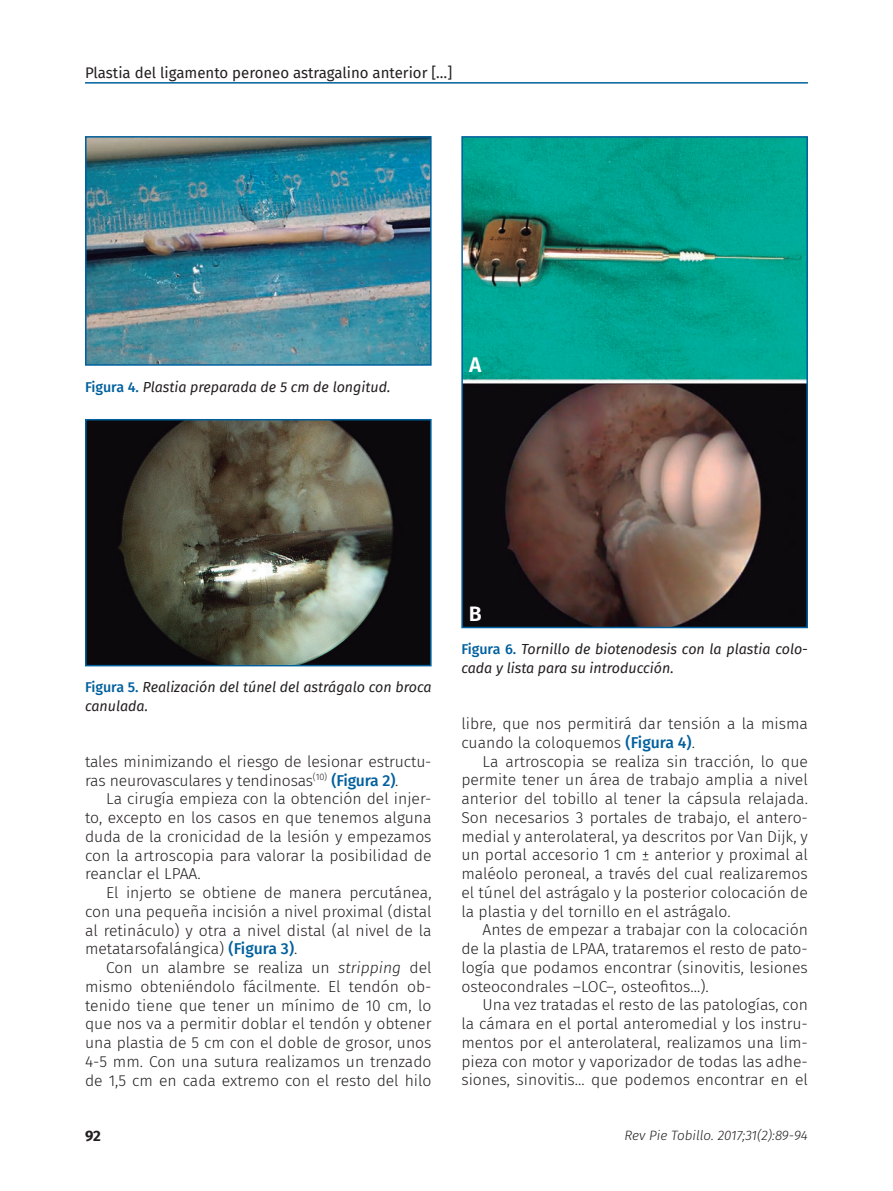
<style>
.page{position:relative;width:893px;height:1191px;background:#fff}
.page>*{position:absolute;margin:0;border:0;box-sizing:border-box;transform-origin:0 0}
.Letra_figura{font:600 21px "Fira Sans";color:#fff}
.Párrafo_general{font:300 15.75px/18.8px "Fira Sans";color:#231f20;text-align:justify}
.t1{font:15px "Fira Sans";color:#231f20}
.t2{font:700 15px "Fira Sans";color:#231f20}
.Pie_de_foto{font:italic 14.25px/18.8px "Fira Sans";color:#231f20}
.t3{font:italic 300 13.5px "Fira Sans";letter-spacing:-.005em;color:#231f20}
.s1{font-weight:500;font-style:normal;color:#00609d}
.s2{font-weight:500;color:#00609d}
.s3{font-style:italic}
</style>
<div class="page">
<hr style="left:85px;top:82px;width:723px;height:2px;background:#00609d">
<img style="left:88px;top:139px;width:341px;height:224px">
<div style="left:85px;top:136px;width:347px;height:230px;border:2px solid #00609d"></div>
<img style="left:88px;top:422px;width:341px;height:241px">
<div style="left:85px;top:419px;width:347px;height:247px;border:2px solid #00609d"></div>
<img style="left:464px;top:139px;width:341px;height:486px">
<div style="left:461px;top:136px;width:347px;height:492px;border:2px solid #00609d"></div>
<p class="t1" style="left:85px;top:61px;width:369px">Plastia del ligamento peroneo astragalino anterior […]</p>
<p class="Pie_de_foto" style="left:85px;top:377px;width:307px"><span class="s1">Figura 4.</span> Plastia preparada de 5 cm de longitud.</p>
<p class="Letra_figura" style="left:469px;top:347px;width:14px">A</p>
<p class="Pie_de_foto" style="left:85px;top:677px;width:348px"><span class="s1">Figura 5.</span> Realización del túnel del astrágalo con broca canulada.</p>
<p class="Párrafo_general" style="left:85px;top:752px;width:348px">tales minimizando el riesgo de lesionar estructu&shy;ras neurovasculares y tendinosas<sup>(10)</sup> <span class="s2">(Figura 2)</span>.</p>
<p class="Párrafo_general" style="left:85px;top:789px;width:348px;text-indent:21px">La cirugía empieza con la obtención del injer&shy;to, excepto en los casos en que tenemos alguna duda de la cronicidad de la lesión y empezamos con la artroscopia para valorar la posibilidad de reanclar el LPAA.</p>
<p class="Párrafo_general" style="left:85px;top:883px;width:348px;text-indent:21px">El injerto se obtiene de manera percutánea, con una pequeña incisión a nivel proximal (distal al retináculo) y otra a nivel distal (al nivel de la metatarsofalángica) <span class="s2">(Figura 3)</span>.</p>
<p class="Párrafo_general" style="left:85px;top:958px;width:348px;text-indent:21px">Con un alambre se realiza un <span class="s3">stripping</span> del mismo obteniéndolo fácilmente. El tendón ob&shy;tenido tiene que tener un mínimo de 10 cm, lo que nos va a permitir doblar el tendón y obtener una plastia de 5 cm con el doble de grosor, unos 4-5 mm. Con una sutura realizamos un trenzado de 1,5 cm en cada extremo con el resto del hilo</p>
<p class="t2" style="left:85px;top:1123px;width:17px">92</p>
<p class="Letra_figura" style="left:469px;top:596px;width:14px">B</p>
<p class="Pie_de_foto" style="left:461px;top:639px;width:348px"><span class="s1">Figura 6.</span> Tornillo de biotenodesis con la plastia colo&shy;cada y lista para su introducción.</p>
<p class="Párrafo_general" style="left:461px;top:714px;width:348px">libre, que nos permitirá dar tensión a la misma cuando la coloquemos <span class="s2">(Figura 4)</span>.</p>
<p class="Párrafo_general" style="left:461px;top:751px;width:348px;text-indent:21px">La artroscopia se realiza sin tracción, lo que permite tener un área de trabajo amplia a nivel anterior del tobillo al tener la cápsula relajada.<br>Son necesarios 3 portales de trabajo, el antero&shy;medial y anterolateral, ya descritos por Van Dijk, y un portal accesorio 1 cm ± anterior y proximal al maléolo peroneal, a través del cual realizaremos el túnel del astrágalo y la posterior colocación de la plastia y del tornillo en el astrágalo.</p>
<p class="Párrafo_general" style="left:461px;top:920px;width:348px;text-indent:21px">Antes de empezar a trabajar con la colocación de la plastia de LPAA, trataremos el resto de pato&shy;logía que podamos encontrar (sinovitis, lesiones osteocondrales –LOC–, osteofitos…).</p>
<p class="Párrafo_general" style="left:461px;top:995px;width:348px;text-indent:21px">Una vez tratadas el resto de las patologías, con la cámara en el portal anteromedial y los instru&shy;mentos por el anterolateral, realizamos una lim&shy;pieza con motor y vaporizador de todas las adhe&shy;siones, sinovitis... que podemos encontrar en el</p>
<p class="t3" style="left:625px;top:1125px;width:185px">Rev Pie Tobillo. 2017;31(2):89-94</p>
</div>
